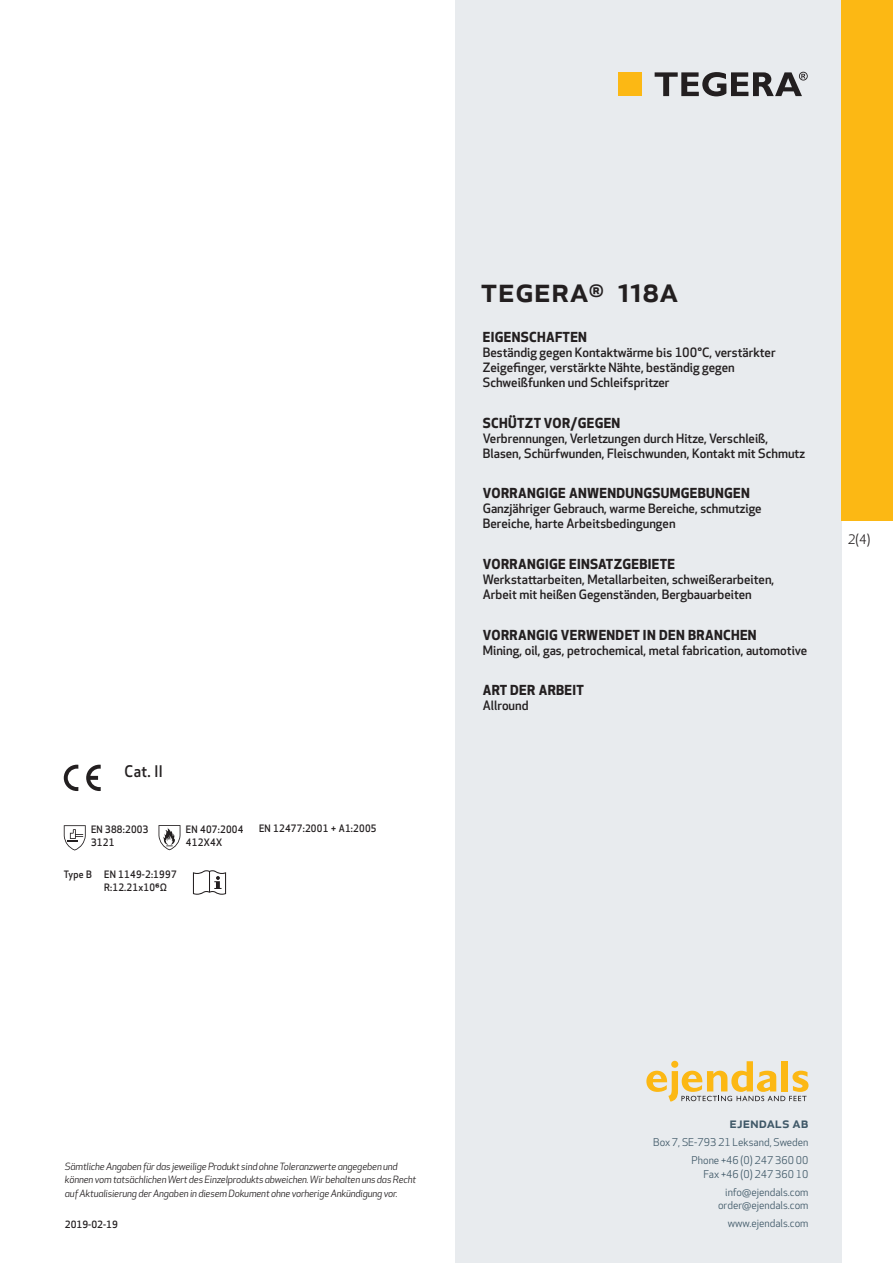
<style>
.page{position:relative;width:893px;height:1263px;background:#fff}
.page>*{position:absolute;margin:0;border:0;box-sizing:border-box;transform-origin:0 0}
.prodname{font:500 34.5px "Apex New";color:#231f20}
.Artikel{font:500 15.6px "Apex New";color:#231f20;scale:.95 1}
.t1{font:500 15px "Apex New";color:#405968}
.Funktion_body{font:700 13.5px "Apex New";letter-spacing:.025em;color:#231f20}
.t2{font:12.75px "Apex New";color:#231f20}
.Funktion_body-2{font:500 12.6px/15px "Apex New";color:#231f20}
.t3{font:10.5px/18px "Apex New";color:#405968;text-align:right}
.Artikel-2{font:500 10.05px/13.2px "Apex New";letter-spacing:.025em;color:#231f20;scale:.95 1}
.t4{font:italic 9.75px/13.5px "Apex New";letter-spacing:-.015em;color:#231f20}
.Sidfot_datum{font:500 9.75px "Apex New";color:#231f20}
</style>
<div class="page">
<div style="left:455px;top:0;width:387px;height:1263px;background:#e8ebee"></div>
<svg style="left:646px;top:1061px;width:162px;height:40px"></svg>
<div style="left:842px;top:0;width:51px;height:520px;background:#fcb814"></div>
<div style="left:618px;top:72px;width:24px;height:24px;background:#fcb814"></div>
<svg style="left:655px;top:72px;width:153px;height:24px"></svg>
<svg style="left:86px;top:765px;width:15px;height:26px"></svg>
<svg style="left:64px;top:765px;width:14px;height:26px"></svg>
<svg style="left:64px;top:825px;width:22px;height:25px"></svg>
<svg style="left:159px;top:825px;width:21px;height:25px"></svg>
<svg style="left:193px;top:870px;width:33px;height:25px"></svg>
<p class="Artikel" style="left:125px;top:761px;width:42px">Cat. II</p>
<p class="Artikel-2" style="left:91px;top:823px;width:62px">EN 388:2003<br>3121</p>
<p class="Artikel-2" style="left:186px;top:822px;width:62px">EN 407:2004<br>412X4X</p>
<p class="Artikel-2" style="left:259px;top:821px;width:125px">EN 12477:2001 + A1:2005</p>
<p class="Artikel-2" style="left:64px;top:868px;width:31px">Type B</p>
<p class="Artikel-2" style="left:104px;top:868px;width:78px">EN 1149-2:1997<br>R:12.21x10⁶Ω</p>
<p class="prodname" style="left:480px;top:266px;width:199px">TEGERA<sup>®</sup> 118A</p>
<p class="Funktion_body" style="left:483px;top:327px;width:106px">EIGENSCHAFTEN</p>
<p class="Funktion_body-2" style="left:483px;top:345px;width:294px">Beständig gegen Kontaktwärme bis 100°C, verstärkter<br>Zeigefinger, verstärkte Nähte, beständig gegen<br>Schweißfunken und Schleifspritzer</p>
<p class="Funktion_body" style="left:483px;top:413px;width:139px">SCHÜTZT VOR/GEGEN</p>
<p class="Funktion_body-2" style="left:483px;top:430px;width:324px">Verbrennungen, Verletzungen durch Hitze, Verschleiß,<br>Blasen, Schürfwunden, Fleischwunden, Kontakt mit Schmutz</p>
<p class="Funktion_body" style="left:483px;top:483px;width:269px">VORRANGIGE ANWENDUNGSUMGEBUNGEN</p>
<p class="Funktion_body-2" style="left:483px;top:501px;width:280px">Ganzjähriger Gebrauch, warme Bereiche, schmutzige<br>Bereiche, harte Arbeitsbedingungen</p>
<p class="Funktion_body" style="left:483px;top:554px;width:194px">VORRANGIGE EINSATZGEBIETE</p>
<p class="Funktion_body-2" style="left:483px;top:571px;width:293px">Werkstattarbeiten, Metallarbeiten, schweißerarbeiten,<br>Arbeit mit heißen Gegenständen, Bergbauarbeiten</p>
<p class="Funktion_body" style="left:483px;top:625px;width:275px">VORRANGIG VERWENDET IN DEN BRANCHEN</p>
<p class="Funktion_body-2" style="left:483px;top:642px;width:326px">Mining, oil, gas, petrochemical, metal fabrication, automotive</p>
<p class="Funktion_body" style="left:483px;top:680px;width:103px">ART DER ARBEIT</p>
<p class="Funktion_body-2" style="left:483px;top:698px;width:47px">Allround</p>
<p class="t2" style="left:848px;top:531px;width:24px">2(4)</p>
<p class="t4" style="left:65px;top:1159px;width:353px">Sämtliche Angaben für das jeweilige Produkt sind ohne Toleranzwerte angegeben und können vom tatsächlichen Wert des Einzelprodukts abweichen. Wir behalten uns das Recht auf Aktualisierung der Angaben in diesem Dokument ohne vorherige Ankündigung vor.</p>
<p class="Sidfot_datum" style="left:65px;top:1218px;width:54px">2019-02-19</p>
<p class="t1" style="left:729px;top:1113px;width:80px">ejendals ab</p>
<p class="t3" style="left:653px;top:1133px;width:157px">Box 7, SE-793 21 Leksand, Sweden<br>Phone +46 (0) 247 360 00</p>
<p class="t3" style="left:703px;top:1165px;width:107px">Fax +46 (0) 247 360 10 info@ejendals.com</p>
<p class="t3" style="left:718px;top:1196px;width:92px">order@ejendals.com</p>
<p class="t3" style="left:728px;top:1215px;width:82px">www.ejendals.com</p>
</div>
